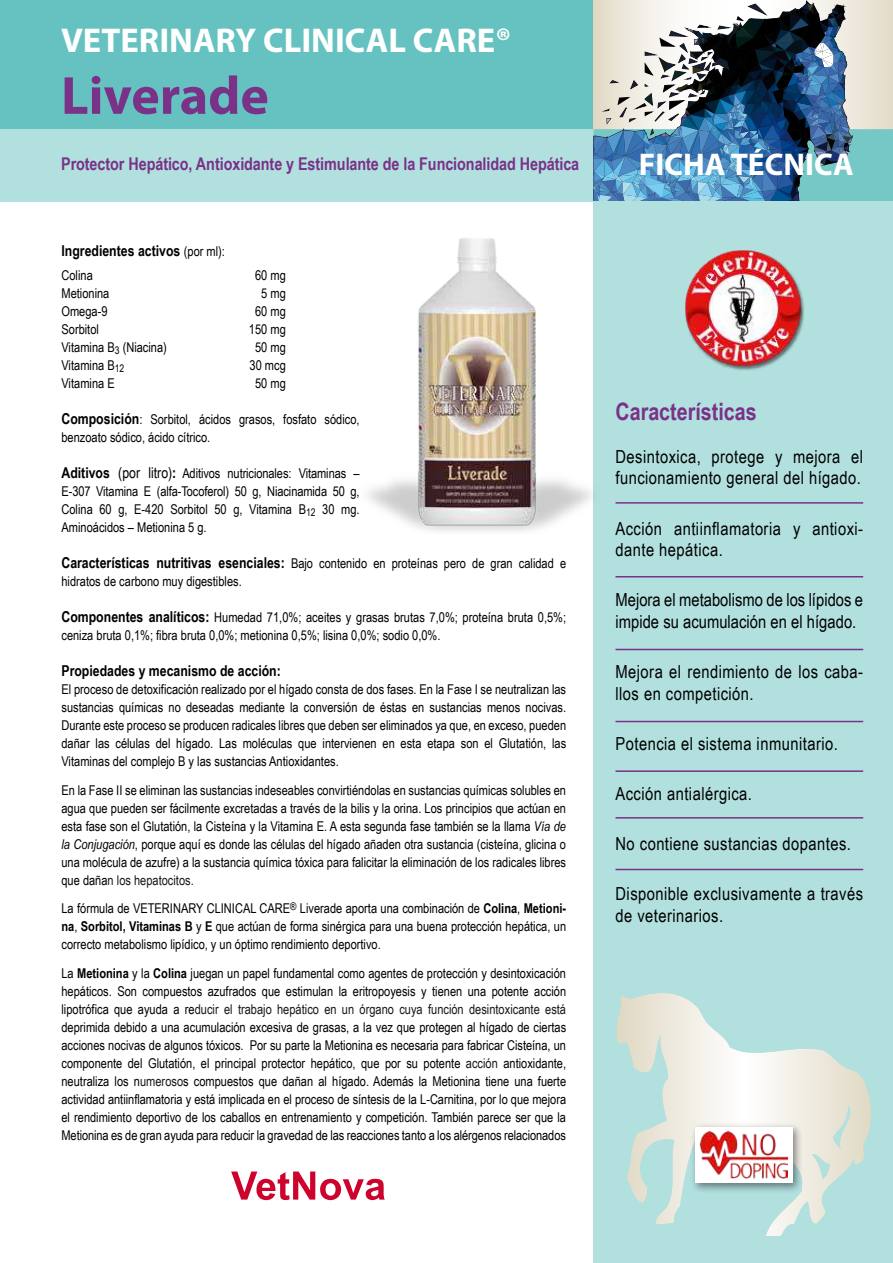
<style>
.page{position:relative;width:893px;height:1263px;background:#fff}
.page>*{position:absolute;margin:0;border:0;box-sizing:border-box;transform-origin:0 0}
.t1{font:700 54px "Myriad Pro";color:#793288}
.t2{font:700 34.5px "Myriad Pro";color:#fff}
.t3{font:700 31.5px "Myriad Pro";color:#fff}
.t4{font:700 24px "Arial Narrow";color:#793288}
.t5{font:18px/21.6px "Arial Narrow";letter-spacing:.025em;color:#000}
.t6{font:18px/21.6px "Arial Narrow";color:#000}
.t7{font:700 17.55px "Arial Narrow";letter-spacing:-.005em;color:#793288}
.t8{font:700 15px "Arial Narrow";color:#000}
.t9{font:13.5px/18px "Arial Narrow";color:#000;text-align:justify}
.s1{font-weight:400;font-size:13.5px}
.s2{font-weight:700;font-size:15px}
.s3{font-size:15px}
.s4{font-style:italic}
.s5{color:#1a171b}
.s6{font-weight:700}
</style>
<div class="page">
<svg style="left:231px;top:1171px;width:154px;height:30px"></svg>
<div style="left:0;top:0;width:893px;height:200px;background:#65c2c0"></div>
<div style="left:0;top:129px;width:593px;height:72px;background:#b2e0df"></div>
<div style="left:593px;top:0;width:300px;height:201px;background:#e8e2d3"></div>
<div style="left:593px;top:129px;width:300px;height:72px;background:#76c8c7"></div>
<img style="left:593px;top:1px;width:259px;height:200px">
<div style="left:593px;top:201px;width:300px;height:1062px;background:#b2e0df"></div>
<hr style="left:615px;top:502px;width:248px;height:2px;background:#793288">
<hr style="left:615px;top:649px;width:248px;height:1px;background:#793288">
<hr style="left:615px;top:721px;width:248px;height:1px;background:#793288">
<hr style="left:615px;top:770px;width:248px;height:2px;background:#793288">
<hr style="left:615px;top:817px;width:248px;height:1px;background:#793288">
<hr style="left:615px;top:869px;width:248px;height:1px;background:#793288">
<svg style="left:616px;top:993px;width:255px;height:243px"></svg>
<img style="left:685px;top:250px;width:119px;height:120px">
<img style="left:687px;top:1119px;width:119px;height:77px">
<div style="left:696px;top:1127px;width:97px;height:56px;background:#fff"></div>
<img style="left:700px;top:1132px;width:88px;height:47px">
<hr style="left:615px;top:576px;width:248px;height:1px;background:#793288">
<img style="left:367px;top:238px;width:225px;height:293px">
<h2 class="t2" style="left:61px;top:19px;width:452px">VETERINARY CLINICAL CARE®</h2>
<h1 class="t1" style="left:61px;top:64px;width:209px">Liverade</h1>
<p class="t7" style="left:61px;top:157px;width:520px">Protector Hepático, Antioxidante y Estimulante de la Funcionalidad Hepática</p>
<p class="t8" style="left:61px;top:245px;width:165px">Ingredientes activos <span class="s1">(por ml):</span></p>
<p class="t9" style="left:61px;top:268px;width:33px">Colina</p>
<p class="t9" style="left:255px;top:268px;width:32px">60 mg</p>
<p class="t9" style="left:61px;top:286px;width:49px">Metionina</p>
<p class="t9" style="left:261px;top:286px;width:26px">5 mg</p>
<p class="t9" style="left:61px;top:304px;width:48px">Omega-9</p>
<p class="t9" style="left:255px;top:304px;width:32px">60 mg</p>
<p class="t9" style="left:61px;top:322px;width:39px">Sorbitol</p>
<p class="t9" style="left:249px;top:322px;width:38px">150 mg</p>
<p class="t9" style="left:61px;top:340px;width:107px">Vitamina B<sub>3</sub> (Niacina)</p>
<p class="t9" style="left:255px;top:340px;width:32px">50 mg</p>
<p class="t9" style="left:61px;top:358px;width:64px">Vitamina B<sub>12</sub></p>
<p class="t9" style="left:250px;top:358px;width:38px">30 mcg</p>
<p class="t9" style="left:61px;top:376px;width:55px">Vitamina E</p>
<p class="t9" style="left:255px;top:376px;width:32px">50 mg</p>
<p class="t9" style="left:61px;top:412px;width:300px"><span class="s2">Composición</span>: Sorbitol, ácidos grasos, fosfato sódico, benzoato sódico, ácido cítrico.</p>
<p class="t9" style="left:61px;top:466px;width:300px"><span class="s2">Aditivos</span> <span class="s3">(por litro)</span><span class="s2">:</span> Aditivos nutricionales: Vitaminas – E-307 Vitamina E (alfa-Tocoferol) 50 g, Niacinamida 50 g, Colina 60 g, E-420 Sorbitol 50 g, Vitamina B<sub>12</sub> 30 mg.<br>Aminoácidos – Metionina 5 g.</p>
<p class="t9" style="left:61px;top:556px;width:506px"><span class="s2">Características nutritivas esenciales:</span> Bajo contenido en proteínas pero de gran calidad e hidratos de carbono muy digestibles.</p>
<p class="t9" style="left:61px;top:610px;width:506px"><span class="s2">Componentes analíticos:</span> Humedad 71,0%; aceites y grasas brutas 7,0%; proteína bruta 0,5%; ceniza bruta 0,1%; fibra bruta 0,0%; metionina 0,5%; lisina 0,0%; sodio 0,0%.</p>
<p class="t8" style="left:61px;top:665px;width:221px">Propiedades y mecanismo de acción:</p>
<p class="t9" style="left:61px;top:682px;width:506px">El proceso de detoxificación realizado por el hígado consta de dos fases. En la Fase I se neutralizan las sustancias químicas no deseadas mediante la conversión de éstas en sustancias menos nocivas.<br>Durante este proceso se producen radicales libres que deben ser eliminados ya que, en exceso, pueden dañar las células del hígado. Las moléculas que intervienen en esta etapa son el Glutatión, las Vitaminas del complejo B y las sustancias Antioxidantes.</p>
<p class="t9" style="left:61px;top:782px;width:506px">En la Fase II se eliminan las sustancias indeseables convirtiéndolas en sustancias químicas solubles en agua que pueden ser fácilmente excretadas a través de la bilis y la orina. Los principios que actúan en esta fase son el Glutatión, la Cisteína y la Vitamina E. A esta segunda fase también se la llama <span class="s4">Vía de la Conjugación</span>, porque aquí es donde las células del hígado añaden otra sustancia (cisteína, glicina o una molécula de azufre) a la sustancia química tóxica para falicitar la eliminación de los radicales libres que daña<span class="s5">n los hepatocitos.</span></p>
<p class="t9" style="left:61px;top:901px;width:506px">La fórmula de VETERINARY CLINICAL CARE<sup>®</sup> Liverade aporta una combinación de <span class="s6">Colina</span>, <span class="s6">Metioni&shy;na</span>, <span class="s6">Sorbitol, Vitaminas B</span> y <span class="s6">E</span> que actúan de forma sinérgica para una buena protección hepática, un correcto metabolismo lipídico, y un óptimo rendimiento deportivo.</p>
<p class="t9" style="left:61px;top:965px;width:506px">La <span class="s6">Metionina</span> y la <span class="s6">Colina</span> juegan un papel fundamental como agentes de protección y desintoxicación hepáticos. Son compuestos azufrados que estimulan la eritropoyesis y tienen una potente acción lipotrófica que ayuda a re<span class="s5">ducir el trabajo hepático en un órgano cuya función desintoxicante está </span>deprimida debido a una acumulación excesiva de grasas, a la vez que protegen al hígado de ciertas acciones nocivas de algunos tóxicos. Por su parte la Metionina es necesaria para fabricar Cisteína, un componente del Glutatión, el principal protector hepático, que por su potente <span class="s5">acción</span> antioxidante, neutraliza los n<span class="s5">umeroso</span>s compuestos que dañan al hígado. Además la Metionina tiene una fuerte actividad antiinflamatoria y está implicada en el proceso de síntesis de la L-Carnitina, por lo que mejora el rendimiento deportivo de los caballos en entrenamiento y competición. También parece ser que la Metionina es de gran ayuda para reducir la gravedad de las reacciones tanto a los alérgenos relacionados</p>
<h3 class="t3" style="left:639px;top:146px;width:217px">FICHA TÉCNICA</h3>
<h3 class="t4" style="left:615px;top:403px;width:143px">Características</h3>
<h3 class="t5" style="left:615px;top:447px;width:249px">Desintoxica, protege y mejora el funcionamiento general del hígado.</h3>
<h3 class="t5" style="left:615px;top:519px;width:249px">Acción antiinflamatoria y antioxi&shy;dante hepática.</h3>
<h3 class="t6" style="left:615px;top:591px;width:249px">Mejora el metabolismo de los lípidos e impide su acumulación en el hígado.</h3>
<h3 class="t5" style="left:615px;top:662px;width:249px">Mejora el rendimiento de los caba&shy;llos en competición.</h3>
<h3 class="t5" style="left:615px;top:734px;width:224px">Potencia el sistema inmunitario.</h3>
<h3 class="t5" style="left:615px;top:784px;width:138px">Acción antialérgica.</h3>
<h3 class="t5" style="left:615px;top:834px;width:237px">No contiene sustancias dopantes.</h3>
<h3 class="t5" style="left:615px;top:884px;width:249px">Disponible exclusivamente a través de veterinarios.</h3>
</div>
